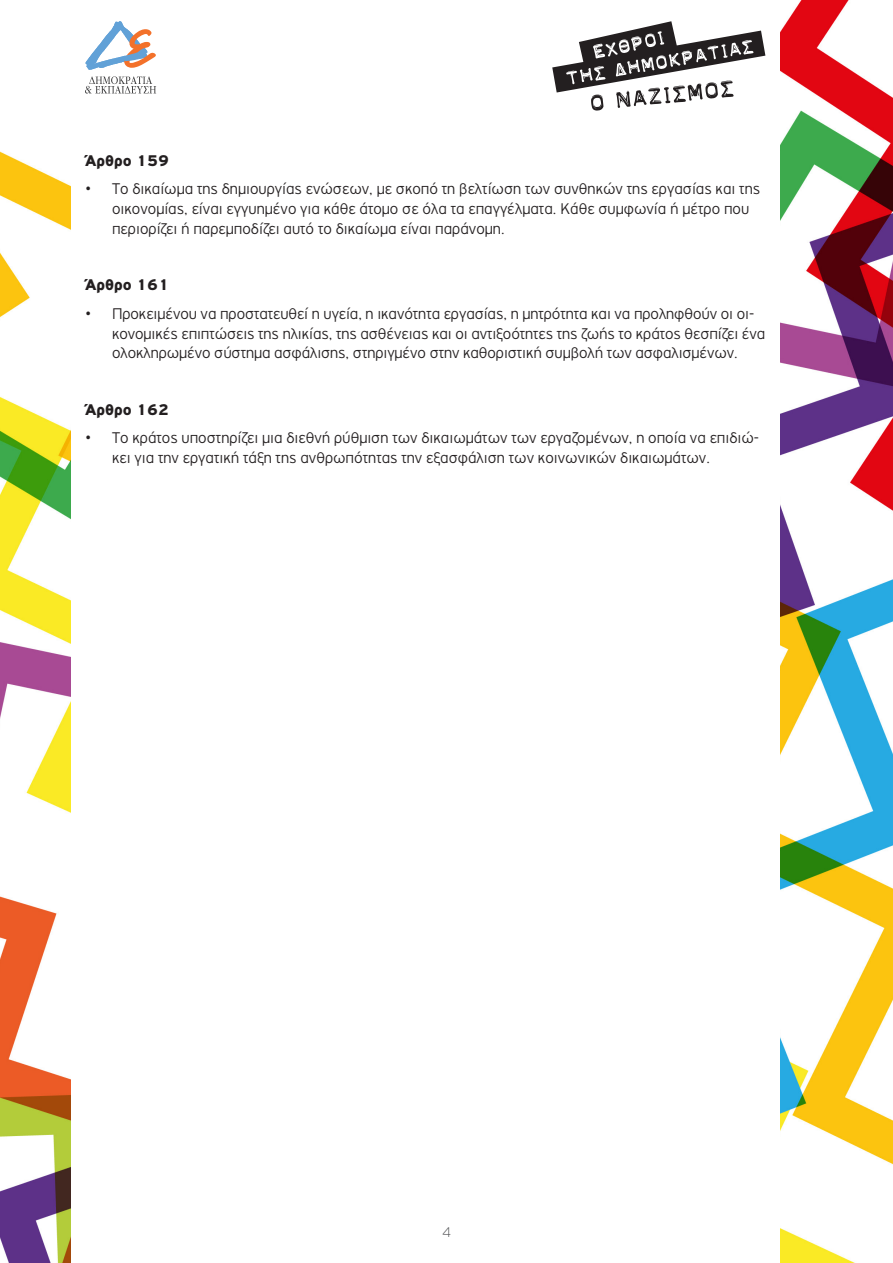
<style>
.page{position:relative;width:893px;height:1263px;background:#fff}
.page>*{position:absolute;margin:0;border:0;box-sizing:border-box;transform-origin:0 0}
.t1{font:300 16.5px/19.8px "PF Highway Gothic";color:#231f20}
.body_justified{font:900 16.5px "PF Highway Gothic";color:#231f20}
.body{font:100 15px "PF Highway Gothic";color:#57585a}
</style>
<div class="page">
<svg style="left:85px;top:21px;width:71px;height:49px"></svg>
<svg style="left:85px;top:76px;width:71px;height:18px"></svg>
<svg style="left:552px;top:21px;width:213px;height:90px"></svg>
<img style="left:780px;top:0;width:113px;height:1263px">
<img style="left:0;top:151px;width:70px;height:1112px">
<p class="body_justified" style="left:85px;top:151px;width:85px">Άρθρο 159</p>
<p class="t1" style="left:112px;top:179px;width:650px;text-indent:-27px">• Το δικαίωμα της δημιουργίας ενώσεων, με σκοπό τη βελτίωση των συνθηκών της εργασίας και της οικονομίας, είναι εγγυημένο για κάθε άτομο σε όλα τα επαγγέλματα. Κάθε συμφωνία ή μέτρο που περιορίζει ή παρεμποδίζει αυτό το δικαίωμα είναι παράνομη.</p>
<p class="body_justified" style="left:85px;top:276px;width:85px">Άρθρο 161</p>
<p class="t1" style="left:112px;top:303px;width:655px;text-indent:-27px">• Προκειμένου να προστατευθεί η υγεία, η ικανότητα εργασίας, η μητρότητα και να προληφθούν οι οι&shy;κονομικές επιπτώσεις της ηλικίας, της ασθένειας και οι αντιξοότητες της ζωής το κράτος θεσπίζει ένα ολοκληρωμένο σύστημα ασφάλισης, στηριγμένο στην καθοριστική συμβολή των ασφαλισμένων.</p>
<p class="body_justified" style="left:85px;top:400px;width:85px">Άρθρο 162</p>
<p class="t1" style="left:112px;top:428px;width:649px;text-indent:-27px">• Το κράτος υποστηρίζει μια διεθνή ρύθμιση των δικαιωμάτων των εργαζομένων, η οποία να επιδιώ&shy;κει για την εργατική τάξη της ανθρωπότητας την εξασφάλιση των κοινωνικών δικαιωμάτων.</p>
<p class="body" style="left:442px;top:1225px;width:10px">4</p>
</div>
